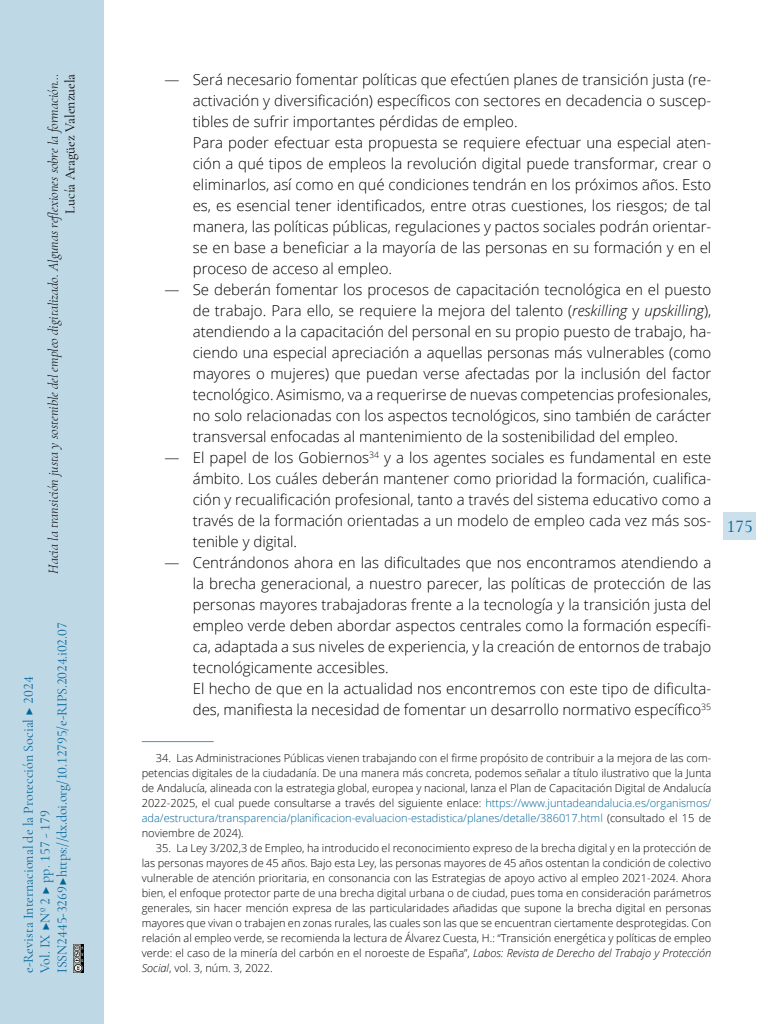
<style>
.page{position:relative;width:768px;height:1024px;background:#fff}
.page>*{position:absolute;margin:0;border:0;box-sizing:border-box;transform-origin:0 0}
.t1{font:500 18px "Cormorant Garamond";color:#006599}
.t2{font:300 15px "Open Sans";color:#000}
.t3{font:14px/16.8px "Cormorant Garamond";color:#006599}
.t4{font:italic 300 14px "Cormorant Garamond";color:#000}
.t5{font:14px "Cormorant Garamond";color:#000}
.t6{font:300 11px/15px "Open Sans";color:#000;text-align:justify}
.s1{font-style:italic}
.s2{color:#006599}
</style>
<div class="page">
<hr style="left:142px;top:741px;width:72px;height:1px;background:#4d93b8">
<div style="left:0;top:0;width:103px;height:1024px;background:#bfd8e6"></div>
<div style="left:724px;top:512px;width:32px;height:28px;background:#cce0eb"></div>
<img style="left:74px;top:944px;width:10px;height:28px">
<p class="t4" style="left:45px;top:574px;width:502px;rotate:-90deg">Hacia la transición justa y sostenible del empleo digitalizado. Algunas reflexiones sobre la formación…</p>
<p class="t5" style="left:62px;top:214px;width:141px;rotate:-90deg">Lucía Aragüez Valenzuela</p>
<p class="t3" style="left:20px;top:973px;width:352px;rotate:-90deg">e-Revista Internacional de la Protección Social ▶ 2024<br>Vol. IX ▶Nº 2 ▶ pp. 157 - 179<br>ISSN 2445-3269 ▶ https://dx.doi.org/10.12795/e-RIPS.2024.i02.07</p>
<p class="t2" style="left:164px;top:69px;width:548px">― Será necesario fomentar políticas que efectúen planes de transición justa (re-</p>
<p class="t2" style="left:193px;top:90px;width:520px">activación y diversificación) específicos con sectores en decadencia o suscep-</p>
<p class="t2" style="left:193px;top:111px;width:326px">tibles de sufrir importantes pérdidas de empleo.</p>
<p class="t2" style="left:193px;top:132px;width:520px">Para poder efectuar esta propuesta se requiere efectuar una especial aten-</p>
<p class="t2" style="left:193px;top:153px;width:520px">ción a qué tipos de empleos la revolución digital puede transformar, crear o</p>
<p class="t2" style="left:193px;top:174px;width:520px">eliminarlos, así como en qué condiciones tendrán en los próximos años. Esto</p>
<p class="t2" style="left:193px;top:195px;width:520px">es, es esencial tener identificados, entre otras cuestiones, los riesgos; de tal</p>
<p class="t2" style="left:193px;top:216px;width:520px">manera, las políticas públicas, regulaciones y pactos sociales podrán orientar-</p>
<p class="t2" style="left:193px;top:237px;width:520px">se en base a beneficiar a la mayoría de las personas en su formación y en el</p>
<p class="t2" style="left:193px;top:258px;width:201px">proceso de acceso al empleo.</p>
<p class="t2" style="left:164px;top:279px;width:548px">― Se deberán fomentar los procesos de capacitación tecnológica en el puesto</p>
<p class="t2" style="left:193px;top:300px;width:520px">de trabajo. Para ello, se requiere la mejora del talento (<span class="s1">reskilling</span> y <span class="s1">upskilling</span>),</p>
<p class="t2" style="left:193px;top:321px;width:520px">atendiendo a la capacitación del personal en su propio puesto de trabajo, ha-</p>
<p class="t2" style="left:193px;top:342px;width:520px">ciendo una especial apreciación a aquellas personas más vulnerables (como</p>
<p class="t2" style="left:193px;top:363px;width:520px">mayores o mujeres) que puedan verse afectadas por la inclusión del factor</p>
<p class="t2" style="left:193px;top:384px;width:520px">tecnológico. Asimismo, va a requerirse de nuevas competencias profesionales,</p>
<p class="t2" style="left:193px;top:405px;width:520px">no solo relacionadas con los aspectos tecnológicos, sino también de carácter</p>
<p class="t2" style="left:193px;top:426px;width:487px">transversal enfocadas al mantenimiento de la sostenibilidad del empleo.</p>
<p class="t2" style="left:164px;top:447px;width:548px">― El papel de los Gobiernos<sup>34</sup> y a los agentes sociales es fundamental en este</p>
<p class="t2" style="left:193px;top:468px;width:520px">ámbito. Los cuáles deberán mantener como prioridad la formación, cualifica-</p>
<p class="t2" style="left:193px;top:489px;width:520px">ción y recualificación profesional, tanto a través del sistema educativo como a</p>
<p class="t2" style="left:193px;top:510px;width:520px">través de la formación orientadas a un modelo de empleo cada vez más sos-</p>
<p class="t2" style="left:193px;top:531px;width:106px">tenible y digital.</p>
<p class="t2" style="left:164px;top:552px;width:548px">― Centrándonos ahora en las dificultades que nos encontramos atendiendo a</p>
<p class="t2" style="left:193px;top:573px;width:520px">la brecha generacional, a nuestro parecer, las políticas de protección de las</p>
<p class="t2" style="left:193px;top:594px;width:520px">personas mayores trabajadoras frente a la tecnología y la transición justa del</p>
<p class="t2" style="left:193px;top:615px;width:520px">empleo verde deben abordar aspectos centrales como la formación específi-</p>
<p class="t2" style="left:193px;top:636px;width:520px">ca, adaptada a sus niveles de experiencia, y la creación de entornos de trabajo</p>
<p class="t2" style="left:193px;top:657px;width:197px">tecnológicamente accesibles.</p>
<p class="t2" style="left:193px;top:678px;width:520px">El hecho de que en la actualidad nos encontremos con este tipo de dificulta-</p>
<p class="t2" style="left:193px;top:699px;width:520px">des, manifiesta la necesidad de fomentar un desarrollo normativo específico<sup>35</sup></p>
<p class="t6" style="left:142px;top:750px;width:571px;text-indent:14px">34. Las Administraciones Públicas vienen trabajando con el firme propósito de contribuir a la mejora de las com&shy;petencias digitales de la ciudadanía. De una manera más concreta, podemos señalar a título ilustrativo que la Junta de Andalucía, alineada con la estrategia global, europea y nacional, lanza el Plan de Capacitación Digital de Andalucía 2022-2025, el cual puede consultarse a través del siguiente enlace: <span class="s2">https://www.juntadeandalucia.es/organismos/ ada/estructura/transparencia/planificacion-evaluacion-estadistica/planes/detalle/386017.html</span> (consultado el 15 de noviembre de 2024).</p>
<p class="t6" style="left:142px;top:841px;width:571px;text-indent:14px">35. La Ley 3/202,3 de Empleo, ha introducido el reconocimiento expreso de la brecha digital y en la protección de las personas mayores de 45 años. Bajo esta Ley, las personas mayores de 45 años ostentan la condición de colectivo vulnerable de atención prioritaria, en consonancia con las Estrategias de apoyo activo al empleo 2021-2024. Ahora bien, el enfoque protector parte de una brecha digital urbana o de ciudad, pues toma en consideración parámetros generales, sin hacer mención expresa de las particularidades añadidas que supone la brecha digital en personas mayores que vivan o trabajen en zonas rurales, las cuales son las que se encuentran ciertamente desprotegidas. Con relación al empleo verde, se recomienda la lectura de Álvarez Cuesta, H.: “Transición energética y políticas de empleo verde: el caso de la minería del carbón en el noroeste de España”, <span class="s1">Labos: Revista de Derecho del Trabajo y Protección</span></p>
<p class="t6" style="left:142px;top:961px;width:133px"><span class="s1">Social</span>, vol. 3, núm. 3, 2022.</p>
<p class="t1" style="left:726px;top:515px;width:28px">175</p>
</div>
